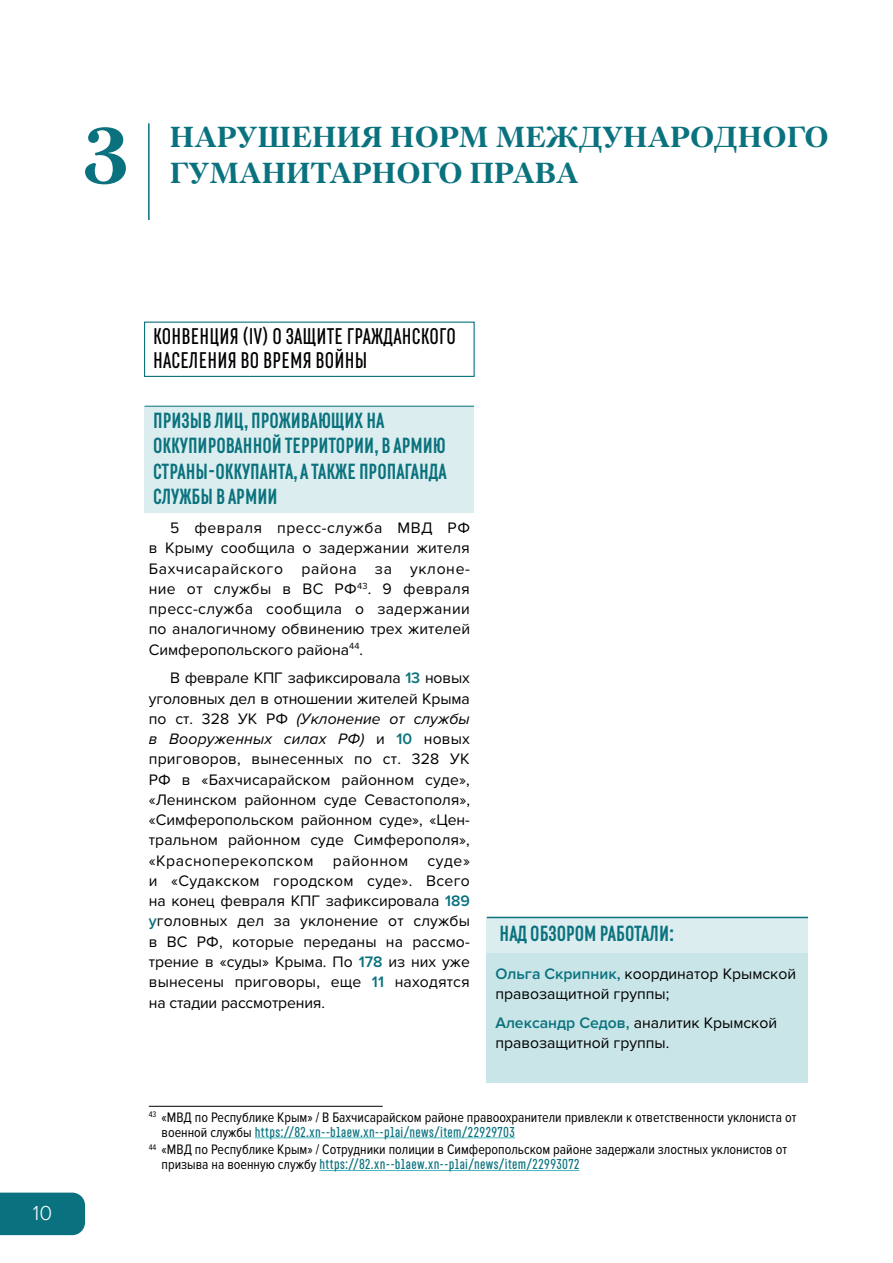
<style>
.page{position:relative;width:893px;height:1263px;background:#fff}
.page>*{position:absolute;margin:0;border:0;box-sizing:border-box;transform-origin:0 0}
.t1{font:700 83.4px "PF Regal Text Pro";color:#0a727e}
.t2{font:700 30px/36px "PF Regal Text Pro";letter-spacing:.005em;color:#0a727e}
.t3{font:600 22.5px/24px "RF Rufo";letter-spacing:.01em;color:#000}
.t4{font:700 21.75px/25.5px "RF Rufo";color:#0a727e}
.t5{font:300 21px "Proxima Nova";color:#fff}
.t6{font:15.75px/20.2px "Proxima Nova";color:#000;text-align:justify}
.t7{font:14.25px "Proxima Nova Cond";color:#000}
.t8{font:600 14.25px "RF Rufo";letter-spacing:.025em;color:#0a727e}
.s1{font-weight:600;color:#0a727e}
.s2{font-style:italic}
.s3{font-family:"Proxima Nova Cond";font-weight:400;color:#000}
</style>
<div class="page">
<div style="left:0;top:1192px;width:85px;height:43px;background:#0a727e"></div>
<div style="left:144px;top:322px;width:331px;height:55px;border:1px solid #0a727e"></div>
<div style="left:145px;top:406px;width:329px;height:106px;background:#dbedee"></div>
<hr style="left:145px;top:406px;width:329px;height:1px;background:#0a727e">
<hr style="left:149px;top:1106px;width:234px;height:1px;background:#000">
<hr style="left:255px;top:1137px;width:260px;height:1px;background:#4bb9c2">
<hr style="left:319px;top:1170px;width:260px;height:1px;background:#4bb9c2">
<div style="left:487px;top:917px;width:321px;height:166px;background:#cae5e8"></div>
<div style="left:487px;top:917px;width:321px;height:36px;background:#dbedee"></div>
<hr style="left:487px;top:917px;width:321px;height:1px;background:#0a727e">
<hr style="left:148px;top:123px;width:2px;height:97px;background:#0a727e">
<h1 class="t1" style="left:82px;top:105px;width:51px">3</h1>
<h2 class="t2" style="left:170px;top:120px;width:660px">НАРУШЕНИЯ НОРМ МЕЖДУНАРОДНОГО<br>ГУМАНИТАРНОГО ПРАВА</h2>
<h3 class="t5" style="left:33px;top:1201px;width:21px">10</h3>
<h3 class="t3" style="left:153px;top:325px;width:304px">КОНВЕНЦИЯ (IV) О ЗАЩИТЕ ГРАЖДАНСКОГО<br>НАСЕЛЕНИЯ ВО ВРЕМЯ ВОЙНЫ</h3>
<h3 class="t4" style="left:153px;top:408px;width:295px">ПРИЗЫВ ЛИЦ, ПРОЖИВАЮЩИХ НА<br>ОККУПИРОВАННОЙ ТЕРРИТОРИИ, В АРМИЮ<br>СТРАНЫ-ОККУПАНТА, А ТАКЖЕ ПРОПАГАНДА<br>СЛУЖБЫ В АРМИИ</h3>
<p class="t6" style="left:149px;top:518px;width:323px;text-indent:21px">5 февраля пресс-служба МВД РФ в Крыму сообщила о задержании жителя Бахчисарайского района за уклоне&shy;ние от службы в ВС РФ<sup>43</sup>. 9 февраля пресс-служба сообщила о задержании по аналогичному обвинению трех жителей Симферопольского района<sup>44</sup>.</p>
<p class="t6" style="left:149px;top:668px;width:323px;text-indent:21px">В феврале КПГ зафиксировала <span class="s1">13</span> новых уголовных дел в отношении жителей Крыма по ст. 328 УК РФ <span class="s2">(Уклонение от службы в Вооруженных силах РФ)</span> и <span class="s1">10</span> новых приговоров, вынесенных по ст. 328 УК РФ в «Бахчисарайском районном суде», «Ленинском районном суде Севастополя», «Симферопольском районном суде», «Цен&shy;тральном районном суде Симферополя», «Красноперекопском районном суде» и «Судакском городском суде». Всего на конец февраля КПГ зафиксировала <span class="s1">189 у</span>головных дел за уклонение от службы в ВС РФ, которые переданы на рассмо&shy;трение в «суды» Крыма. По <span class="s1">178</span> из них уже вынесены приговоры, еще <span class="s1">11</span> находятся на стадии рассмотрения.</p>
<h3 class="t4" style="left:500px;top:921px;width:176px">НАД ОБЗОРОМ РАБОТАЛИ:</h3>
<p class="t6" style="left:495px;top:963px;width:302px"><span class="s1">Ольга Скрипник,</span> координатор Крымской правозащитной группы;</p>
<p class="t6" style="left:495px;top:1012px;width:283px"><span class="s1">Александр Седов,</span> аналитик Крымской правозащитной группы.</p>
<p class="t7" style="left:149px;top:1109px;width:649px"><sup>43</sup> «МВД по Республике Крым» / В Бахчисарайском районе правоохранители привлекли к ответственности уклониста от</p>
<p class="t8" style="left:162px;top:1124px;width:355px"><span class="s3">военной службы</span> https://82.xn--b1aew.xn--p1ai/news/item/22929703</p>
<p class="t7" style="left:149px;top:1142px;width:640px"><sup>44</sup> «МВД по Республике Крым» / Сотрудники полиции в Симферопольском районе задержали злостных уклонистов от</p>
<p class="t8" style="left:162px;top:1156px;width:419px"><span class="s3">призыва на военную службу</span> https://82.xn--b1aew.xn--p1ai/news/item/22993072</p>
</div>
